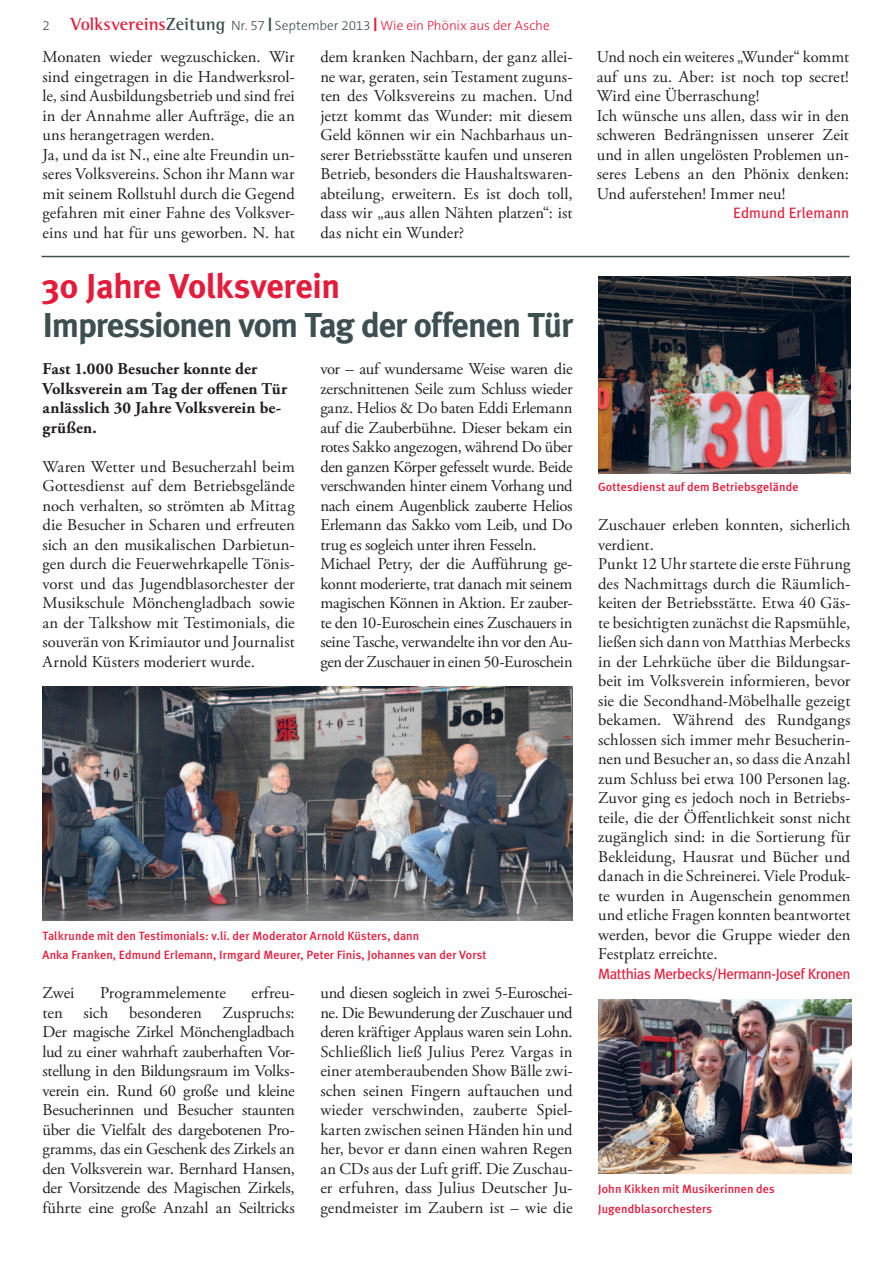
<style>
.page{position:relative;width:893px;height:1263px;background:#fff}
.page>*{position:absolute;margin:0;border:0;box-sizing:border-box;transform-origin:0 0}
.t1{font:700 34.5px "Meta Plus";letter-spacing:-.03em;color:#3d4f51}
.t2{font:700 34.5px "Meta Plus";letter-spacing:-.015em;color:#e41c3b}
.t3{font:16.5px/19.5px "Adobe Garamond Pro";letter-spacing:-.005em;color:#231f20;text-align:justify}
.t4{font:700 16.5px/19.5px "Adobe Garamond Pro";letter-spacing:.005em;color:#231f20}
.t5{font:15px "Meta Plus";letter-spacing:-.03em;color:#e41c3b}
.t6{font:15px "Meta Plus";color:#e41c3b}
.t7{font:300 13.5px "The Sans B3";letter-spacing:-.01em;color:#e41c3b}
.t8{font:500 12px/19.5px "Meta Plus";letter-spacing:.01em;color:#e41c3b}
.s1{color:#3d4f51}
.s2{font-family:"Rotis Semi Serif";font-weight:700;font-size:18px}
.s3{font-family:"Rotis Semi Serif";font-weight:700;font-size:18px;color:#3d4f51}
.s4{font-family:"The Sans B9";font-weight:900;color:#3d4f51}
.s5{font-family:"The Sans B9";font-weight:900}
</style>
<div class="page">
<img style="left:598px;top:277px;width:252px;height:196px">
<img style="left:598px;top:1000px;width:253px;height:174px">
<img style="left:42px;top:686px;width:531px;height:234px">
<hr style="left:42px;top:256px;width:807px;height:1px;background:#3d4f51">
<p class="t7" style="left:43px;top:18px;width:509px"><span class="s1">2</span> <span class="s2">Volksvereins</span><span class="s3">Zeitung</span> <span class="s1">Nr. 57</span> <span class="s4">|</span> <span class="s1">September 2013</span> <span class="s5">|</span> Wie ein Phönix aus der Asche</p>
<p class="t3" style="left:43px;top:48px;width:254px;text-align:left">Monaten wieder wegzuschicken. Wir sind eingetragen in die Handwerksrol&shy;le, sind Ausbildungsbetrieb und sind frei in der Annahme aller Aufträge, die an uns herangetragen werden.<br>Ja, und da ist N., eine alte Freundin un&shy;seres Volksvereins. Schon ihr Mann war mit seinem Rollstuhl durch die Gegend gefahren mit einer Fahne des Volksver&shy;eins und hat für uns geworben. N. hat</p>
<p class="t3" style="left:320px;top:48px;width:254px">dem kranken Nachbarn, der ganz allei&shy;ne war, geraten, sein Testament zuguns&shy;ten des Volksvereins zu machen. Und jetzt kommt das Wunder: mit diesem Geld können wir ein Nachbarhaus un&shy;serer Betriebsstätte kaufen und unseren Betrieb, besonders die Haushaltswaren&shy;abteilung, erweitern. Es ist doch toll, dass wir „aus allen Nähten platzen“: ist das nicht ein Wunder?</p>
<p class="t3" style="left:597px;top:48px;width:254px;text-align:left">Und noch ein weiteres „Wunder“ kommt auf uns zu. Aber: ist noch top secret!<br>Wird eine Überraschung!<br>Ich wünsche uns allen, dass wir in den schweren Bedrängnissen unserer Zeit und in allen ungelösten Problemen un&shy;seres Lebens an den Phönix denken:<br>Und auferstehen! Immer neu!</p>
<p class="t6" style="left:733px;top:204px;width:117px">Edmund Erlemann</p>
<h1 class="t2" style="left:43px;top:266px;width:299px">30 Jahre Volksverein</h1>
<h1 class="t1" style="left:43px;top:305px;width:532px">Impressionen vom Tag der offenen Tür</h1>
<p class="t4" style="left:43px;top:360px;width:246px">Fast 1.000 Besucher konnte der<br>Volksverein am Tag der offenen Tür anlässlich 30 Jahre Volksverein be&shy;grüßen.</p>
<p class="t3" style="left:43px;top:457px;width:254px">Waren Wetter und Besucherzahl beim Gottesdienst auf dem Betriebsgelände noch verhalten, so strömten ab Mittag die Besucher in Scharen und erfreuten sich an den musikalischen Darbietun&shy;gen durch die Feuerwehrkapelle Tönis&shy;vorst und das Jugendblasorchester der Musikschule Mönchengladbach sowie an der Talkshow mit Testimonials, die souverän von Krimiautor und Journalist Arnold Küsters moderiert wurde.</p>
<p class="t3" style="left:320px;top:360px;width:254px;text-align:left">vor – auf wundersame Weise waren die zerschnittenen Seile zum Schluss wieder ganz. Helios &amp; Do baten Eddi Erlemann auf die Zauberbühne. Dieser bekam ein rotes Sakko angezogen, während Do über den ganzen Körper gefesselt wurde. Beide verschwanden hinter einem Vorhang und nach einem Augenblick zauberte Helios Erlemann das Sakko vom Leib, und Do trug es sogleich unter ihren Fesseln.<br>Michael Petry, der die Aufführung ge&shy;konnt moderierte, trat danach mit seinem magischen Können in Aktion. Er zauber&shy;te den 10-Euroschein eines Zuschauers in seine Tasche, verwandelte ihn vor den Au&shy;gen der Zuschauer in einen 50-Euroschein</p>
<p class="t8" style="left:43px;top:926px;width:445px">Talkrunde mit den Testimonials: v.li. der Moderator Arnold Küsters, dann<br>Anka Franken, Edmund Erlemann, Irmgard Meurer, Peter Finis, Johannes van der Vorst</p>
<p class="t3" style="left:43px;top:984px;width:34px">Zwei</p>
<p class="t3" style="left:100px;top:984px;width:128px">Programmelemente</p>
<p class="t3" style="left:252px;top:984px;width:45px">erfreu-</p>
<p class="t3" style="left:43px;top:1003px;width:22px">ten</p>
<p class="t3" style="left:84px;top:1003px;width:26px">sich</p>
<p class="t3" style="left:129px;top:1003px;width:74px">besonderen</p>
<p class="t3" style="left:43px;top:1003px;width:254px;text-indent:180px">Zuspruchs:<br>Der magische Zirkel Mönchengladbach lud zu einer wahrhaft zauberhaften Vor&shy;stellung in den Bildungsraum im Volks&shy;verein ein. Rund 60 große und kleine Besucherinnen und Besucher staunten über die Vielfalt des dargebotenen Pro&shy;gramms, das ein Geschenk des Zirkels an den Volksverein war. Bernhard Hansen, der Vorsitzende des Magischen Zirkels, führte eine große Anzahl an Seiltricks</p>
<p class="t3" style="left:320px;top:984px;width:254px">und diesen sogleich in zwei 5-Euroschei&shy;ne. Die Bewunderung der Zuschauer und deren kräftiger Applaus waren sein Lohn.<br>Schließlich ließ Julius Perez Vargas in einer atemberaubenden Show Bälle zwi&shy;schen seinen Fingern auftauchen und wieder verschwinden, zauberte Spiel&shy;karten zwischen seinen Händen hin und her, bevor er dann einen wahren Regen an CDs aus der Luft griff. Die Zuschau&shy;er erfuhren, dass Julius Deutscher Ju&shy;gendmeister im Zaubern ist – wie die</p>
<p class="t8" style="left:598px;top:477px;width:202px">Gottesdienst auf dem Betriebsgelände</p>
<p class="t3" style="left:598px;top:516px;width:254px;text-align:left">Zuschauer erleben konnten, sicherlich verdient.<br>Punkt 12 Uhr startete die erste Führung des Nachmittags durch die Räumlich&shy;keiten der Betriebsstätte. Etwa 40 Gäs&shy;te besichtigten zunächst die Rapsmühle, ließen sich dann von Matthias Merbecks in der Lehrküche über die Bildungsar&shy;beit im Volksverein informieren, bevor sie die Secondhand-Möbelhalle gezeigt bekamen. Während des Rundgangs schlossen sich immer mehr Besucherin&shy;nen und Besucher an, so dass die Anzahl zum Schluss bei etwa 100 Personen lag.<br>Zuvor ging es jedoch noch in Betriebs&shy;teile, die der Öffentlichkeit sonst nicht zugänglich sind: in die Sortierung für Bekleidung, Hausrat und Bücher und danach in die Schreinerei. Viele Produk&shy;te wurden in Augenschein genommen und etliche Fragen konnten beantwortet werden, bevor die Gruppe wieder den Festplatz erreichte.</p>
<p class="t5" style="left:598px;top:965px;width:254px">Matthias Merbecks/Hermann-Josef Kronen</p>
<p class="t8" style="left:598px;top:1179px;width:178px">John Kikken mit Musikerinnen des<br>Jugendblasorchesters</p>
</div>
